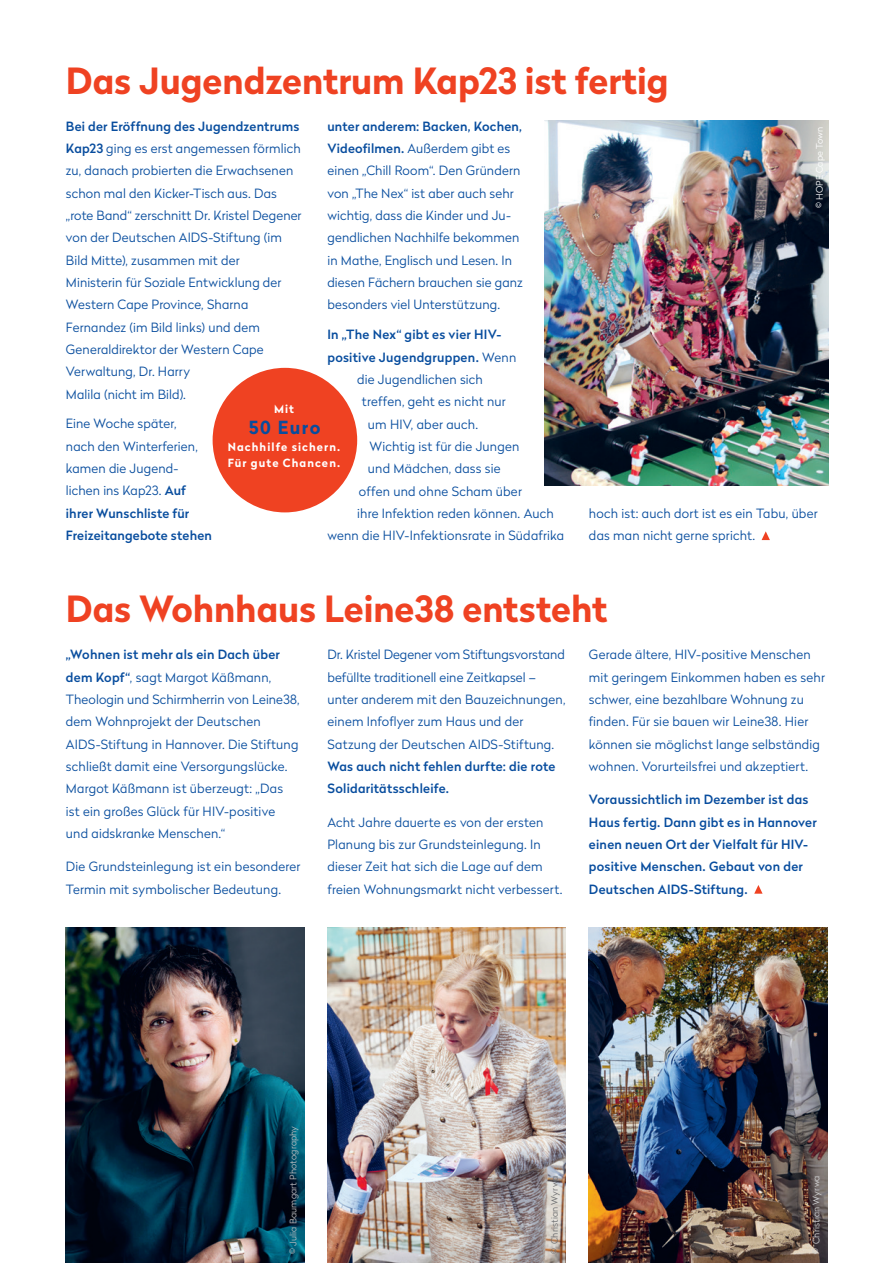
<style>
.page{position:relative;width:893px;height:1263px;background:#fff}
.page>*{position:absolute;margin:0;border:0;box-sizing:border-box;transform-origin:0 0}
.t1{font:700 36px "Radikal";color:#ef4222}
.t2{font:700 18px "Radikal";letter-spacing:.08em;color:#084d9e}
.t3{font:300 12.75px/22.4px "Radikal";letter-spacing:.015em;color:#084d9e}
.t4{font:500 12.75px/22.4px "Radikal";letter-spacing:.02em;color:#084d9e}
.t5{font:700 11.25px/16.5px "Radikal";letter-spacing:.095em;color:#fff}
.t6{font:300 9px "Radikal";letter-spacing:.015em;color:#bcbdc0}
.t7{font:300 9px "Radikal";letter-spacing:.015em;color:#6c6d70}
.t8{font:300 9px "Radikal";letter-spacing:.015em;color:#d1d2d4}
.t9{font:300 9px "Radikal";letter-spacing:.02em;color:#fff}
.s1{font-weight:500}
.s2{font-weight:300}
</style>
<div class="page">
<img style="left:589px;top:927px;width:238px;height:336px">
<img style="left:327px;top:927px;width:239px;height:336px">
<svg style="left:762px;top:531px;width:8px;height:9px"></svg>
<svg style="left:754px;top:885px;width:9px;height:9px"></svg>
<img style="left:545px;top:120px;width:284px;height:365px">
<div style="left:213px;top:368px;width:144px;height:144px;background:#ef4222;border-radius:50%"></div>
<img style="left:66px;top:927px;width:238px;height:336px">
<h1 class="t1" style="left:66px;top:54px;width:604px">Das Jugendzentrum Kap23 ist fertig</h1>
<p class="t3" style="left:66px;top:114px;width:237px"><span class="s1">Bei der Eröffnung des Jugendzentrums Kap23</span> ging es erst angemessen förmlich zu, danach probierten die Erwachsenen schon mal den Kicker-Tisch aus. Das „rote Band“ zerschnitt Dr. Kristel Degener von der Deutschen AIDS-Stiftung (im Bild Mitte), zusammen mit der<br>Ministerin für Soziale Entwicklung der Western Cape Province, Sharna Fernandez (im Bild links) und dem Generaldirektor der Western Cape Verwaltung, Dr. Harry<br>Malila (nicht im Bild).</p>
<p class="t3" style="left:66px;top:412px;width:148px">Eine Woche später,<br>nach den Winterferien, kamen die Jugend&shy;lichen ins Kap23. <span class="s1">Auf ihrer Wunschliste für<br>Freizeitangebote stehen</span></p>
<p class="t3" style="left:327px;top:114px;width:197px"><span class="s1">unter anderem: Backen, Kochen,<br>Videofilmen.</span> Außerdem gibt es einen „Chill Room“. Den Gründern von „The Nex“ ist aber auch sehr wichtig, dass die Kinder und Ju&shy;gendlichen Nachhilfe bekommen in Mathe, Englisch und Lesen. In diesen Fächern brauchen sie ganz besonders viel Unterstützung.</p>
<p class="t4" style="left:327px;top:323px;width:175px">In „The Nex“ gibt es vier HIV-</p>
<p class="t4" style="left:327px;top:345px;width:190px">positive Jugendgruppen. <span class="s2">Wenn</span></p>
<p class="t3" style="left:357px;top:367px;width:127px">die Jugendlichen sich</p>
<p class="t3" style="left:362px;top:390px;width:145px">treffen, geht es nicht nur</p>
<p class="t3" style="left:368px;top:412px;width:112px">um HIV, aber auch.</p>
<p class="t3" style="left:369px;top:434px;width:151px">Wichtig ist für die Jungen</p>
<p class="t3" style="left:368px;top:457px;width:134px">und Mädchen, dass sie</p>
<p class="t3" style="left:359px;top:479px;width:164px">offen und ohne Scham über</p>
<p class="t3" style="left:357px;top:501px;width:198px">ihre Infektion reden können. Auch</p>
<p class="t3" style="left:327px;top:524px;width:238px">wenn die HIV-Infektionsrate in Südafrika</p>
<p class="t5" style="left:274px;top:400px;width:21px">Mit</p>
<h2 class="t2" style="left:249px;top:414px;width:73px">50 Euro</h2>
<p class="t5" style="left:228px;top:437px;width:114px">Nachhilfe sichern.<br>Für gute Chancen.</p>
<p class="t9" style="left:813px;top:208px;width:83px;rotate:-90deg">© HOPE Cape Town</p>
<p class="t3" style="left:589px;top:501px;width:230px">hoch ist: auch dort ist es ein Tabu, über das man nicht gerne spricht.</p>
<h1 class="t1" style="left:66px;top:583px;width:543px">Das Wohnhaus Leine38 entsteht</h1>
<p class="t3" style="left:66px;top:643px;width:235px"><span class="s1">„Wohnen ist mehr als ein Dach über dem Kopf“</span>, sagt Margot Käßmann, Theologin und Schirmherrin von Leine38, dem Wohnprojekt der Deutschen AIDS-Stiftung in Hannover. Die Stiftung schließt damit eine Versorgungslücke.<br>Margot Käßmann ist überzeugt: „Das ist ein großes Glück für HIV-positive und aidskranke Menschen.“</p>
<p class="t3" style="left:66px;top:855px;width:236px">Die Grundsteinlegung ist ein besonderer<br>Termin mit symbolischer Bedeutung.</p>
<p class="t3" style="left:327px;top:643px;width:240px">Dr. Kristel Degener vom Stiftungsvorstand befüllte traditionell eine Zeitkapsel – unter anderem mit den Bauzeichnungen, einem Infoflyer zum Haus und der Satzung der Deutschen AIDS-Stiftung.</p>
<p class="t4" style="left:327px;top:754px;width:229px">Was auch nicht fehlen durfte: die rote<br>Solidaritätsschleife.</p>
<p class="t3" style="left:327px;top:810px;width:236px">Acht Jahre dauerte es von der ersten Planung bis zur Grundsteinlegung. In dieser Zeit hat sich die Lage auf dem freien Wohnungsmarkt nicht verbessert.</p>
<p class="t3" style="left:589px;top:643px;width:237px">Gerade ältere, HIV-positive Menschen mit geringem Einkommen haben es sehr schwer, eine bezahlbare Wohnung zu finden. Für sie bauen wir Leine38. Hier können sie möglichst lange selbständig wohnen. Vorurteilsfrei und akzeptiert.</p>
<p class="t4" style="left:589px;top:788px;width:229px">Voraussichtlich im Dezember ist das Haus fertig. Dann gibt es in Hannover einen neuen Ort der Vielfalt für HIV&shy;positive Menschen. Gebaut von der Deutschen AIDS-Stiftung.</p>
<p class="t6" style="left:287px;top:1254px;width:130px;rotate:-90deg">© Julia Baumgart Photography</p>
<p class="t7" style="left:548px;top:1254px;width:80px;rotate:-90deg">© Christian Wyrwa</p>
<p class="t8" style="left:810px;top:1254px;width:80px;rotate:-90deg">© Christian Wyrwa</p>
</div>
